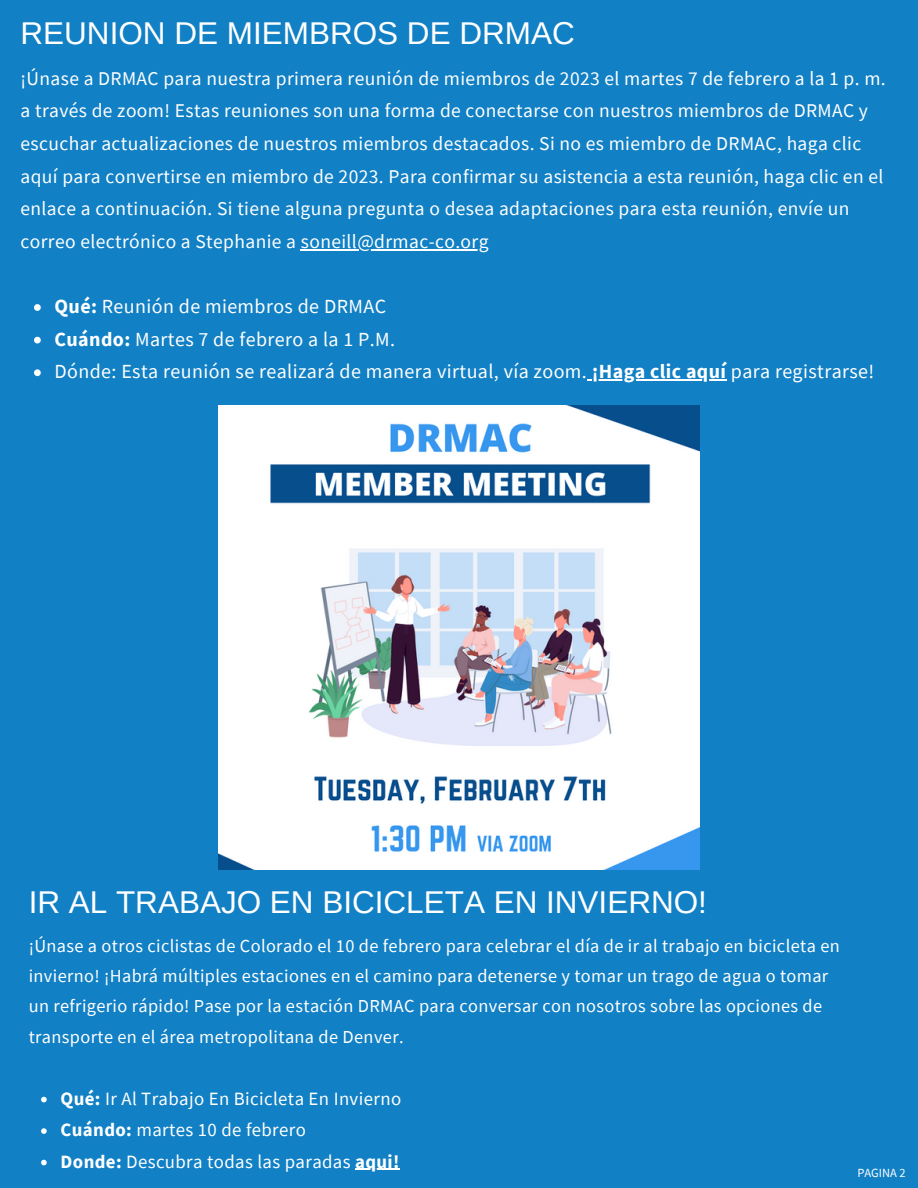
<style>
.page{position:relative;width:918px;height:1188px;background:#1180c5}
.page>*{position:absolute;margin:0;border:0;box-sizing:border-box;transform-origin:0 0}
.t1{font:31.5px "Arimo";color:#fff}
.t2{font:19.95px/32.7px "Source Sans Pro";letter-spacing:.02em;color:#fff}
.t3{font:19.5px/32.7px "Source Sans Pro";letter-spacing:.02em;color:#fff}
.t4{font:18.75px/31.5px "Source Sans Pro";letter-spacing:.02em;color:#fff}
.t5{font:18.3px/30.3px "Source Sans Pro";letter-spacing:.02em;color:#fff}
.t6{font:12.45px "Source Sans Pro";color:#fff}
.s1{font-weight:700}
</style>
<div class="page">
<img style="left:219px;top:406px;width:480px;height:463px">
<svg style="left:34px;top:304px;width:7px;height:7px"></svg>
<svg style="left:34px;top:337px;width:7px;height:7px"></svg>
<svg style="left:34px;top:369px;width:7px;height:7px"></svg>
<hr style="left:592px;top:380px;width:134px;height:1px;background:#fff">
<hr style="left:301px;top:249px;width:188px;height:1px;background:#fff">
<svg style="left:41px;top:1097px;width:6px;height:5px"></svg>
<svg style="left:41px;top:1128px;width:6px;height:6px"></svg>
<svg style="left:41px;top:1160px;width:6px;height:5px"></svg>
<hr style="left:355px;top:1169px;width:45px;height:1px;background:#fff">
<h1 class="t1" style="left:21px;top:16px;width:556px">REUNION DE MIEMBROS DE DRMAC</h1>
<p class="t3" style="left:21px;top:61px;width:867px">¡Únase a DRMAC para nuestra primera reunión de miembros de 2023 el martes 7 de febrero a la 1 p. m. a través de zoom! Estas reuniones son una forma de conectarse con nuestros miembros de DRMAC y escuchar actualizaciones de nuestros miembros destacados. Si no es miembro de DRMAC, haga clic aquí para convertirse en miembro de 2023. Para confirmar su asistencia a esta reunión, haga clic en el enlace a continuación. Si tiene alguna pregunta o desea adaptaciones para esta reunión, envíe un correo electrónico a Stephanie a soneill@drmac-co.org</p>
<p class="t2" style="left:55px;top:290px;width:821px"><span class="s1">Qué:</span> Reunión de miembros de DRMAC<br><span class="s1">Cuándo:</span> Martes 7 de febrero a la 1 P.M.<br>Dónde: Esta reunión se realizará de manera virtual, vía zoom. <span class="s1">¡Haga clic aquí</span> para registrarse!</p>
<h1 class="t1" style="left:29px;top:884px;width:680px">IR AL TRABAJO EN BICICLETA EN INVIERNO!</h1>
<p class="t5" style="left:29px;top:930px;width:813px">¡Únase a otros ciclistas de Colorado el 10 de febrero para celebrar el día de ir al trabajo en bicicleta en invierno! ¡Habrá múltiples estaciones en el camino para detenerse y tomar un trago de agua o tomar un refrigerio rápido! Pase por la estación DRMAC para conversar con nosotros sobre las opciones de transporte en el área metropolitana de Denver.</p>
<p class="t4" style="left:61px;top:1082px;width:342px"><span class="s1">Qué:</span> Ir Al Trabajo En Bicicleta En Invierno<br><span class="s1">Cuándo:</span> martes 10 de febrero<br><span class="s1">Donde:</span> Descubra todas las paradas <span class="s1">aqui!</span></p>
<p class="t6" style="left:857px;top:1165px;width:50px">PAGINA 2</p>
</div>
